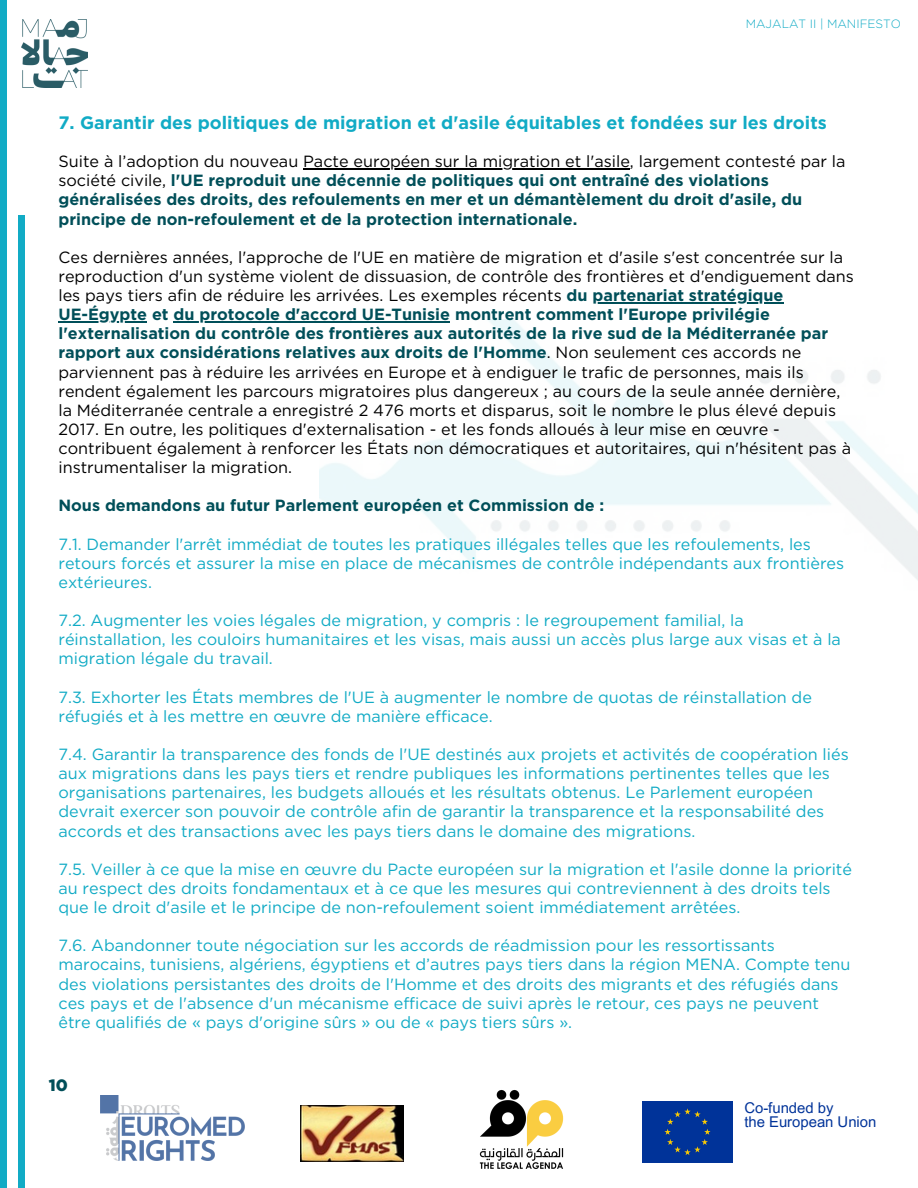
<style>
.page{position:relative;width:918px;height:1188px;background:#fff}
.page>*{position:absolute;margin:0;border:0;box-sizing:border-box;transform-origin:0 0}
.t1{font:700 18px "Gotham";color:#11abc5}
.t2{font:900 16.5px "Gotham";color:#004f59}
.t3{font:16.2px/19.2px "Gotham";color:#11abc5}
.t4{font:16.2px/19.2px "Gotham";color:#000}
.t5{font:700 16.2px/19.2px "Gotham";color:#004f59}
.t6{font:14.85px/14px "Arial MT Pro";color:#039}
.t7{font:300 12px "Gotham";color:#11abc5}
.s1{font-weight:400;color:#000}
.s2{font-weight:700;color:#004f59}
</style>
<div class="page">
<img style="left:22px;top:19px;width:66px;height:69px">
<div style="left:18px;top:216px;width:7px;height:972px;background:#11abc5"></div>
<div style="left:0;top:0;width:7px;height:1188px;background:#11abc5"></div>
<img style="left:100px;top:1095px;width:144px;height:65px">
<img style="left:301px;top:1105px;width:102px;height:56px">
<img style="left:479px;top:1090px;width:85px;height:79px">
<div style="left:643px;top:1101px;width:90px;height:61px;background:#039"></div>
<img style="left:319px;top:320px;width:599px;height:260px">
<hr style="left:303px;top:168px;width:327px;height:1px;background:#000">
<hr style="left:593px;top:302px;width:191px;height:1px;background:#004f59">
<hr style="left:58px;top:321px;width:89px;height:1px;background:#004f59">
<hr style="left:174px;top:321px;width:276px;height:1px;background:#004f59">
<p class="t7" style="left:746px;top:16px;width:157px">MAJALAT II | MANIFESTO</p>
<h2 class="t1" style="left:58px;top:112px;width:770px">7. Garantir des politiques de migration et d'asile équitables et fondées sur les droits</h2>
<h3 class="t4" style="left:58px;top:152px;width:789px">Suite à l’adoption du nouveau Pacte européen sur la migration et l'asile, largement contesté par la</h3>
<h3 class="t5" style="left:58px;top:171px;width:745px"><span class="s1">société civile,</span> l'UE reproduit une décennie de politiques qui ont entraîné des violations généralisées des droits, des refoulements en mer et un démantèlement du droit d'asile, du principe de non-refoulement et de la protection internationale.</h3>
<h3 class="t4" style="left:58px;top:247px;width:786px">Ces dernières années, l'approche de l'UE en matière de migration et d'asile s'est concentrée sur la</h3>
<h3 class="t4" style="left:58px;top:266px;width:797px">reproduction d'un système violent de dissuasion, de contrôle des frontières et d'endiguement dans les pays tiers afin de réduire les arrivées. Les exemples récents <span class="s2">du partenariat stratégique</span></h3>
<h3 class="t5" style="left:58px;top:305px;width:713px">UE-Égypte et du protocole d'accord UE-Tunisie montrent comment l'Europe privilégie</h3>
<h3 class="t4" style="left:58px;top:324px;width:794px"><span class="s2">l'externalisation du contrôle des frontières aux autorités de la rive sud de la Méditerranée par rapport aux considérations relatives aux droits de l'Homme</span>. Non seulement ces accords ne parviennent pas à réduire les arrivées en Europe et à endiguer le trafic de personnes, mais ils rendent également les parcours migratoires plus dangereux ; au cours de la seule année dernière, la Méditerranée centrale a enregistré 2 476 morts et disparus, soit le nombre le plus élevé depuis 2017. En outre, les politiques d'externalisation - et les fonds alloués à leur mise en œuvre - contribuent également à renforcer les États non démocratiques et autoritaires, qui n'hésitent pas à instrumentaliser la migration.</h3>
<h3 class="t5" style="left:58px;top:496px;width:547px">Nous demandons au futur Parlement européen et Commission de :</h3>
<h3 class="t3" style="left:58px;top:534px;width:787px">7.1. Demander l'arrêt immédiat de toutes les pratiques illégales telles que les refoulements, les retours forcés et assurer la mise en place de mécanismes de contrôle indépendants aux frontières extérieures.</h3>
<h3 class="t3" style="left:58px;top:611px;width:687px">7.2. Augmenter les voies légales de migration, y compris : le regroupement familial, la</h3>
<p class="t3" style="left:58px;top:630px;width:784px">réinstallation, les couloirs humanitaires et les visas, mais aussi un accès plus large aux visas et à la migration légale du travail.</p>
<p class="t3" style="left:58px;top:687px;width:755px">7.3. Exhorter les États membres de l'UE à augmenter le nombre de quotas de réinstallation de</p>
<p class="t3" style="left:58px;top:706px;width:436px">réfugiés et à les mettre en œuvre de manière efficace.</p>
<p class="t3" style="left:58px;top:745px;width:792px">7.4. Garantir la transparence des fonds de l'UE destinés aux projets et activités de coopération liés</p>
<p class="t3" style="left:58px;top:764px;width:773px">aux migrations dans les pays tiers et rendre publiques les informations pertinentes telles que les organisations partenaires, les budgets alloués et les résultats obtenus. Le Parlement européen devrait exercer son pouvoir de contrôle afin de garantir la transparence et la responsabilité des accords et des transactions avec les pays tiers dans le domaine des migrations.</p>
<p class="t3" style="left:58px;top:859px;width:795px">7.5. Veiller à ce que la mise en œuvre du Pacte européen sur la migration et l'asile donne la priorité</p>
<p class="t3" style="left:58px;top:878px;width:774px">au respect des droits fondamentaux et à ce que les mesures qui contreviennent à des droits tels que le droit d'asile et le principe de non-refoulement soient immédiatement arrêtées.</p>
<p class="t3" style="left:58px;top:936px;width:718px">7.6. Abandonner toute négociation sur les accords de réadmission pour les ressortissants</p>
<p class="t3" style="left:58px;top:955px;width:794px">marocains, tunisiens, algériens, égyptiens et d’autres pays tiers dans la région MENA. Compte tenu des violations persistantes des droits de l'Homme et des droits des migrants et des réfugiés dans ces pays et de l'absence d'un mécanisme efficace de suivi après le retour, ces pays ne peuvent être qualifiés de « pays d'origine sûrs » ou de « pays tiers sûrs ».</p>
<h3 class="t2" style="left:49px;top:1075px;width:20px">10</h3>
<p class="t6" style="left:744px;top:1103px;width:134px">Co-funded by<br>the European Union</p>
</div>
